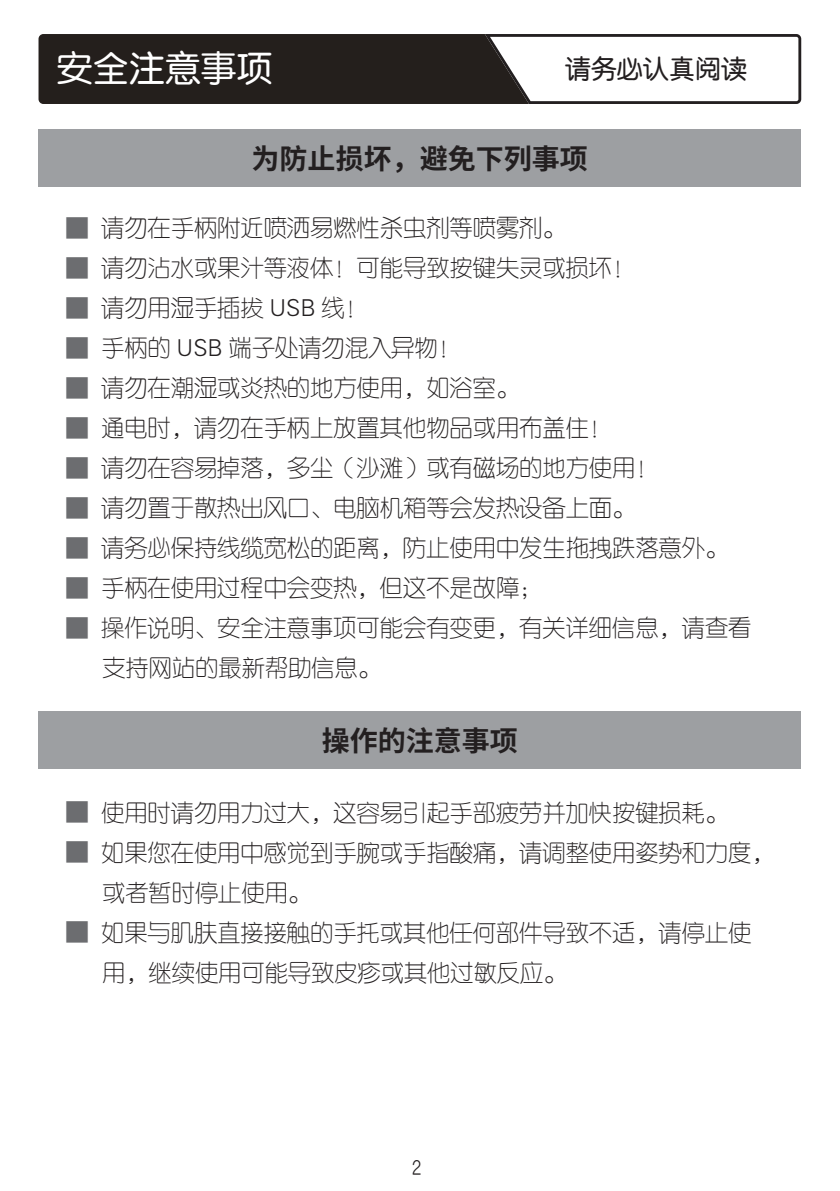
<style>
.page{position:relative;width:840px;height:1191px;background:#fff}
.page>*{position:absolute;margin:0;border:0;box-sizing:border-box;transform-origin:0 0}
.t1{font:36px "FZY3 JW GB1 0";color:#fff}
.t2{font:700 28px "Noto Sans Hans";color:#231f20}
.t3{font:26px "FZY3 JW GB1 0";color:#231f20}
.t4{font:23.2px "FZY1 JW GB1 0";color:#231f20}
.t5{font:500 20px "AR Round Gothic JP";color:#231f20}
.s1{font-family:"AR Round Gothic JP";font-weight:500;font-size:24px;color:#6c6d70}
</style>
<div class="page">
<div style="left:38px;top:130px;width:762px;height:57px;background:#9d9fa2"></div>
<svg style="left:38px;top:34px;width:762px;height:70px"></svg>
<div style="left:38px;top:711px;width:762px;height:58px;background:#9d9fa2"></div>
<p class="t1" style="left:57px;top:50px;width:217px">安全注意事项</p>
<p class="t3" style="left:564px;top:55px;width:183px">请务必认真阅读</p>
<p class="t2" style="left:251px;top:143px;width:337px">为防止损坏，避免下列事项</p>
<p class="t4" style="left:65px;top:215px;width:502px"><span class="s1">■</span> 请勿在手柄附近喷洒易燃性杀虫剂等喷雾剂。</p>
<p class="t4" style="left:65px;top:255px;width:571px"><span class="s1">■</span> 请勿沾水或果汁等液体！可能导致按键失灵或损坏！</p>
<p class="t4" style="left:65px;top:295px;width:304px"><span class="s1">■</span> 请勿用湿手插拔 USB 线！</p>
<p class="t4" style="left:65px;top:335px;width:397px"><span class="s1">■</span> 手柄的 USB 端子处请勿混入异物！</p>
<p class="t4" style="left:65px;top:375px;width:455px"><span class="s1">■</span> 请勿在潮湿或炎热的地方使用，如浴室。</p>
<p class="t4" style="left:65px;top:415px;width:548px"><span class="s1">■</span> 通电时，请勿在手柄上放置其他物品或用布盖住！</p>
<p class="t4" style="left:65px;top:455px;width:594px"><span class="s1">■</span> 请勿在容易掉落，多尘（沙滩）或有磁场的地方使用！</p>
<p class="t4" style="left:65px;top:495px;width:571px"><span class="s1">■</span> 请勿置于散热出风口、电脑机箱等会发热设备上面。</p>
<p class="t4" style="left:65px;top:535px;width:664px"><span class="s1">■</span> 请务必保持线缆宽松的距离，防止使用中发生拖拽跌落意外。</p>
<p class="t4" style="left:65px;top:575px;width:478px"><span class="s1">■</span> 手柄在使用过程中会变热，但这不是故障；</p>
<p class="t4" style="left:65px;top:615px;width:687px"><span class="s1">■</span> 操作说明、安全注意事项可能会有变更，有关详细信息，请查看</p>
<p class="t4" style="left:102px;top:655px;width:280px">支持网站的最新帮助信息。</p>
<p class="t2" style="left:321px;top:725px;width:197px">操作的注意事项</p>
<p class="t2" style="left:251px;top:725px;width:337px">为防止损坏，避免下列事项</p>
<p class="t4" style="left:65px;top:800px;width:664px"><span class="s1">■</span> 使用时请勿用力过大，这容易引起手部疲劳并加快按键损耗。</p>
<p class="t4" style="left:65px;top:840px;width:710px"><span class="s1">■</span> 如果您在使用中感觉到手腕或手指酸痛，请调整使用姿势和力度，</p>
<p class="t4" style="left:102px;top:880px;width:210px">或者暂时停止使用。</p>
<p class="t4" style="left:65px;top:920px;width:687px"><span class="s1">■</span> 如果与肌肤直接接触的手托或其他任何部件导致不适，请停止使</p>
<p class="t4" style="left:102px;top:960px;width:465px">用，继续使用可能导致皮疹或其他过敏反应。</p>
<p class="t5" style="left:411px;top:1157px;width:12px">2</p>
</div>
